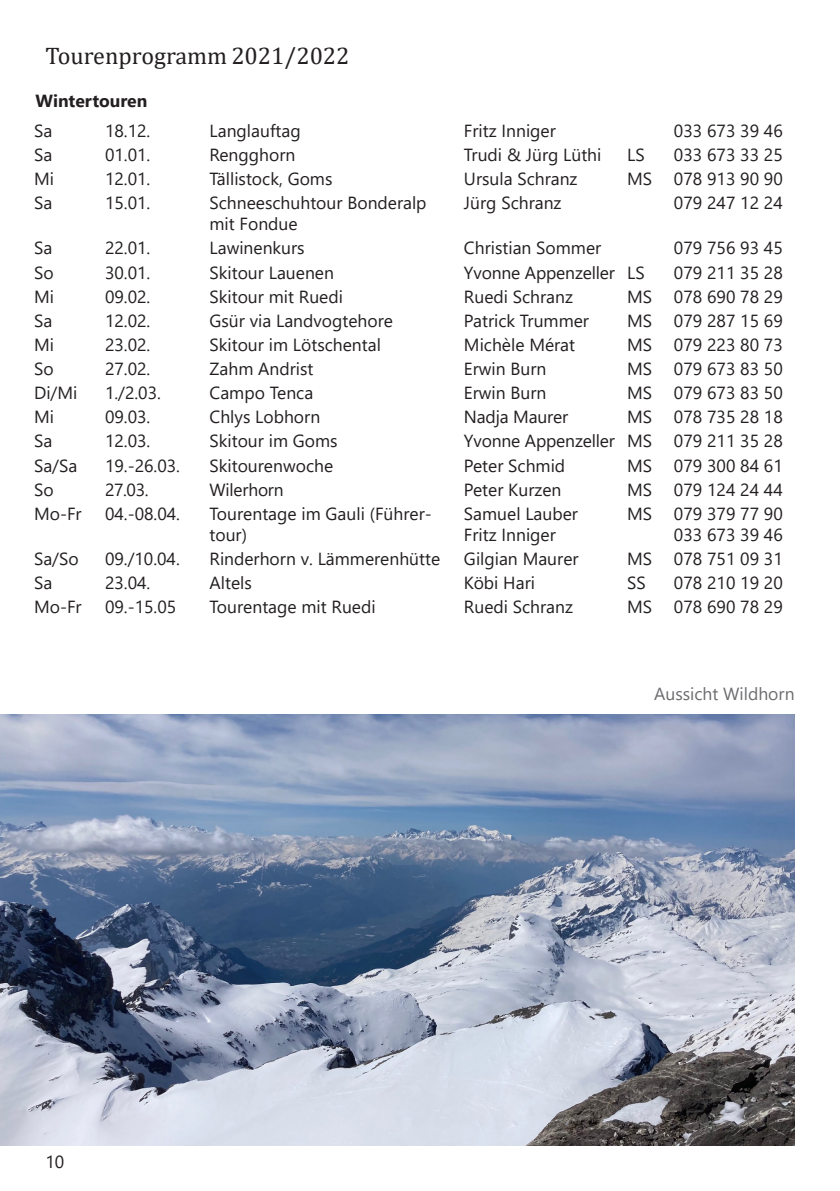
<style>
.page{position:relative;width:840px;height:1191px;background:#fff}
.page>*{position:absolute;margin:0;border:0;box-sizing:border-box;transform-origin:0 0}
.t1{font:24px "Cambria";color:#231f20}
.t2{font:17.6px/21px "Segoe UI";color:#231f20}
.t3{font:17.6px "Segoe UI";color:#6c6d70}
.t4{font:700 17.6px "Segoe UI";color:#231f20}
</style>
<div class="page">
<img style="left:0;top:714px;width:794px;height:431px">
<p class="t1" style="left:45px;top:42px;width:305px">Tourenprogramm 2021/2022</p>
<p class="t4" style="left:35px;top:84px;width:113px">Wintertouren</p>
<p class="t2" style="left:34px;top:119px;width:20px">Sa</p>
<p class="t2" style="left:105px;top:119px;width:47px">18.12.</p>
<p class="t2" style="left:209px;top:119px;width:93px">Langlauftag</p>
<p class="t2" style="left:463px;top:119px;width:93px">Fritz Inniger</p>
<p class="t2" style="left:673px;top:119px;width:110px">033 673 39 46</p>
<p class="t2" style="left:34px;top:143px;width:20px">Sa</p>
<p class="t2" style="left:105px;top:143px;width:47px">01.01.</p>
<p class="t2" style="left:209px;top:143px;width:87px">Rengghorn</p>
<p class="t2" style="left:463px;top:143px;width:139px">Trudi &amp; Jürg Lüthi</p>
<p class="t2" style="left:626px;top:143px;width:19px">LS</p>
<p class="t2" style="left:673px;top:143px;width:110px">033 673 33 25</p>
<p class="t2" style="left:34px;top:167px;width:21px">Mi</p>
<p class="t2" style="left:105px;top:167px;width:47px">12.01.</p>
<p class="t2" style="left:209px;top:167px;width:124px">Tällistock, Goms</p>
<p class="t2" style="left:463px;top:167px;width:115px">Ursula Schranz</p>
<p class="t2" style="left:626px;top:167px;width:27px">MS</p>
<p class="t2" style="left:673px;top:167px;width:110px">078 913 90 90</p>
<p class="t2" style="left:34px;top:191px;width:20px">Sa</p>
<p class="t2" style="left:105px;top:191px;width:47px">15.01.</p>
<p class="t2" style="left:209px;top:191px;width:218px">Schneeschuhtour Bonderalp mit Fondue</p>
<p class="t2" style="left:463px;top:191px;width:99px">Jürg Schranz</p>
<p class="t2" style="left:673px;top:191px;width:110px">079 247 12 24</p>
<p class="t2" style="left:34px;top:236px;width:20px">Sa</p>
<p class="t2" style="left:105px;top:236px;width:47px">22.01.</p>
<p class="t2" style="left:209px;top:236px;width:97px">Lawinenkurs</p>
<p class="t2" style="left:463px;top:236px;width:139px">Christian Sommer</p>
<p class="t2" style="left:673px;top:236px;width:110px">079 756 93 45</p>
<p class="t2" style="left:34px;top:260px;width:21px">So</p>
<p class="t2" style="left:105px;top:260px;width:47px">30.01.</p>
<p class="t2" style="left:209px;top:260px;width:126px">Skitour Lauenen</p>
<p class="t2" style="left:463px;top:260px;width:152px">Yvonne Appenzeller</p>
<p class="t2" style="left:626px;top:260px;width:19px">LS</p>
<p class="t2" style="left:673px;top:260px;width:110px">079 211 35 28</p>
<p class="t2" style="left:34px;top:284px;width:21px">Mi</p>
<p class="t2" style="left:105px;top:284px;width:47px">09.02.</p>
<p class="t2" style="left:209px;top:284px;width:135px">Skitour mit Ruedi</p>
<p class="t2" style="left:463px;top:284px;width:110px">Ruedi Schranz</p>
<p class="t2" style="left:626px;top:284px;width:27px">MS</p>
<p class="t2" style="left:673px;top:284px;width:110px">078 690 78 29</p>
<p class="t2" style="left:34px;top:309px;width:20px">Sa</p>
<p class="t2" style="left:105px;top:309px;width:47px">12.02.</p>
<p class="t2" style="left:209px;top:309px;width:185px">Gsür via Landvogtehore</p>
<p class="t2" style="left:463px;top:309px;width:126px">Patrick Trummer</p>
<p class="t2" style="left:626px;top:309px;width:27px">MS</p>
<p class="t2" style="left:673px;top:309px;width:110px">079 287 15 69</p>
<p class="t2" style="left:34px;top:333px;width:21px">Mi</p>
<p class="t2" style="left:105px;top:333px;width:47px">23.02.</p>
<p class="t2" style="left:209px;top:333px;width:173px">Skitour im Lötschental</p>
<p class="t2" style="left:463px;top:333px;width:113px">Michèle Mérat</p>
<p class="t2" style="left:626px;top:333px;width:27px">MS</p>
<p class="t2" style="left:673px;top:333px;width:110px">079 223 80 73</p>
<p class="t2" style="left:34px;top:357px;width:21px">So</p>
<p class="t2" style="left:105px;top:357px;width:47px">27.02.</p>
<p class="t2" style="left:209px;top:357px;width:105px">Zahm Andrist</p>
<p class="t2" style="left:463px;top:357px;width:84px">Erwin Burn</p>
<p class="t2" style="left:626px;top:357px;width:27px">MS</p>
<p class="t2" style="left:673px;top:357px;width:110px">079 673 83 50</p>
<p class="t2" style="left:34px;top:381px;width:45px">Di/Mi</p>
<p class="t2" style="left:105px;top:381px;width:57px">1./2.03.</p>
<p class="t2" style="left:209px;top:381px;width:105px">Campo Tenca</p>
<p class="t2" style="left:463px;top:381px;width:84px">Erwin Burn</p>
<p class="t2" style="left:626px;top:381px;width:27px">MS</p>
<p class="t2" style="left:673px;top:381px;width:110px">079 673 83 50</p>
<p class="t2" style="left:34px;top:405px;width:21px">Mi</p>
<p class="t2" style="left:105px;top:405px;width:47px">09.03.</p>
<p class="t2" style="left:209px;top:405px;width:112px">Chlys Lobhorn</p>
<p class="t2" style="left:463px;top:405px;width:106px">Nadja Maurer</p>
<p class="t2" style="left:626px;top:405px;width:27px">MS</p>
<p class="t2" style="left:673px;top:405px;width:110px">078 735 28 18</p>
<p class="t2" style="left:34px;top:429px;width:20px">Sa</p>
<p class="t2" style="left:105px;top:429px;width:47px">12.03.</p>
<p class="t2" style="left:209px;top:429px;width:130px">Skitour im Goms</p>
<p class="t2" style="left:463px;top:429px;width:152px">Yvonne Appenzeller</p>
<p class="t2" style="left:626px;top:429px;width:27px">MS</p>
<p class="t2" style="left:673px;top:429px;width:110px">079 211 35 28</p>
<p class="t2" style="left:34px;top:453px;width:45px">Sa/Sa</p>
<p class="t2" style="left:105px;top:453px;width:76px">19.-26.03.</p>
<p class="t2" style="left:209px;top:453px;width:125px">Skitourenwoche</p>
<p class="t2" style="left:463px;top:453px;width:103px">Peter Schmid</p>
<p class="t2" style="left:626px;top:453px;width:27px">MS</p>
<p class="t2" style="left:673px;top:453px;width:110px">079 300 84 61</p>
<p class="t2" style="left:34px;top:477px;width:21px">So</p>
<p class="t2" style="left:105px;top:477px;width:45px">27.03.</p>
<p class="t2" style="left:209px;top:477px;width:76px">Wilerhorn</p>
<p class="t2" style="left:463px;top:477px;width:99px">Peter Kurzen</p>
<p class="t2" style="left:626px;top:477px;width:27px">MS</p>
<p class="t2" style="left:673px;top:477px;width:110px">079 124 24 44</p>
<p class="t2" style="left:34px;top:501px;width:49px">Mo-Fr</p>
<p class="t2" style="left:105px;top:501px;width:76px">04.-08.04.</p>
<p class="t2" style="left:209px;top:501px;width:223px">Tourentage im Gauli (Führer&shy;tour)</p>
<p class="t2" style="left:463px;top:501px;width:115px">Samuel Lauber</p>
<p class="t2" style="left:626px;top:501px;width:27px">MS</p>
<p class="t2" style="left:673px;top:501px;width:110px">079 379 77 90</p>
<p class="t2" style="left:673px;top:522px;width:110px">033 673 39 46</p>
<p class="t2" style="left:463px;top:522px;width:93px">Fritz Inniger</p>
<p class="t2" style="left:34px;top:546px;width:46px">Sa/So</p>
<p class="t2" style="left:105px;top:546px;width:76px">09./10.04.</p>
<p class="t2" style="left:209px;top:546px;width:232px">Rinderhorn v. Lämmerenhütte</p>
<p class="t2" style="left:463px;top:546px;width:116px">Gilgian Maurer</p>
<p class="t2" style="left:626px;top:546px;width:27px">MS</p>
<p class="t2" style="left:673px;top:546px;width:110px">078 751 09 31</p>
<p class="t2" style="left:34px;top:570px;width:20px">Sa</p>
<p class="t2" style="left:105px;top:570px;width:47px">23.04.</p>
<p class="t2" style="left:209px;top:570px;width:44px">Altels</p>
<p class="t2" style="left:463px;top:570px;width:72px">Köbi Hari</p>
<p class="t2" style="left:626px;top:570px;width:20px">SS</p>
<p class="t2" style="left:673px;top:570px;width:110px">078 210 19 20</p>
<p class="t2" style="left:34px;top:594px;width:49px">Mo-Fr</p>
<p class="t2" style="left:105px;top:594px;width:73px">09.-15.05</p>
<p class="t2" style="left:209px;top:594px;width:167px">Tourentage mit Ruedi</p>
<p class="t2" style="left:463px;top:594px;width:110px">Ruedi Schranz</p>
<p class="t2" style="left:626px;top:594px;width:27px">MS</p>
<p class="t2" style="left:673px;top:594px;width:110px">078 690 78 29</p>
<p class="t2" style="left:45px;top:1149px;width:20px">10</p>
<p class="t3" style="left:653px;top:677px;width:142px">Aussicht Wildhorn</p>
</div>
